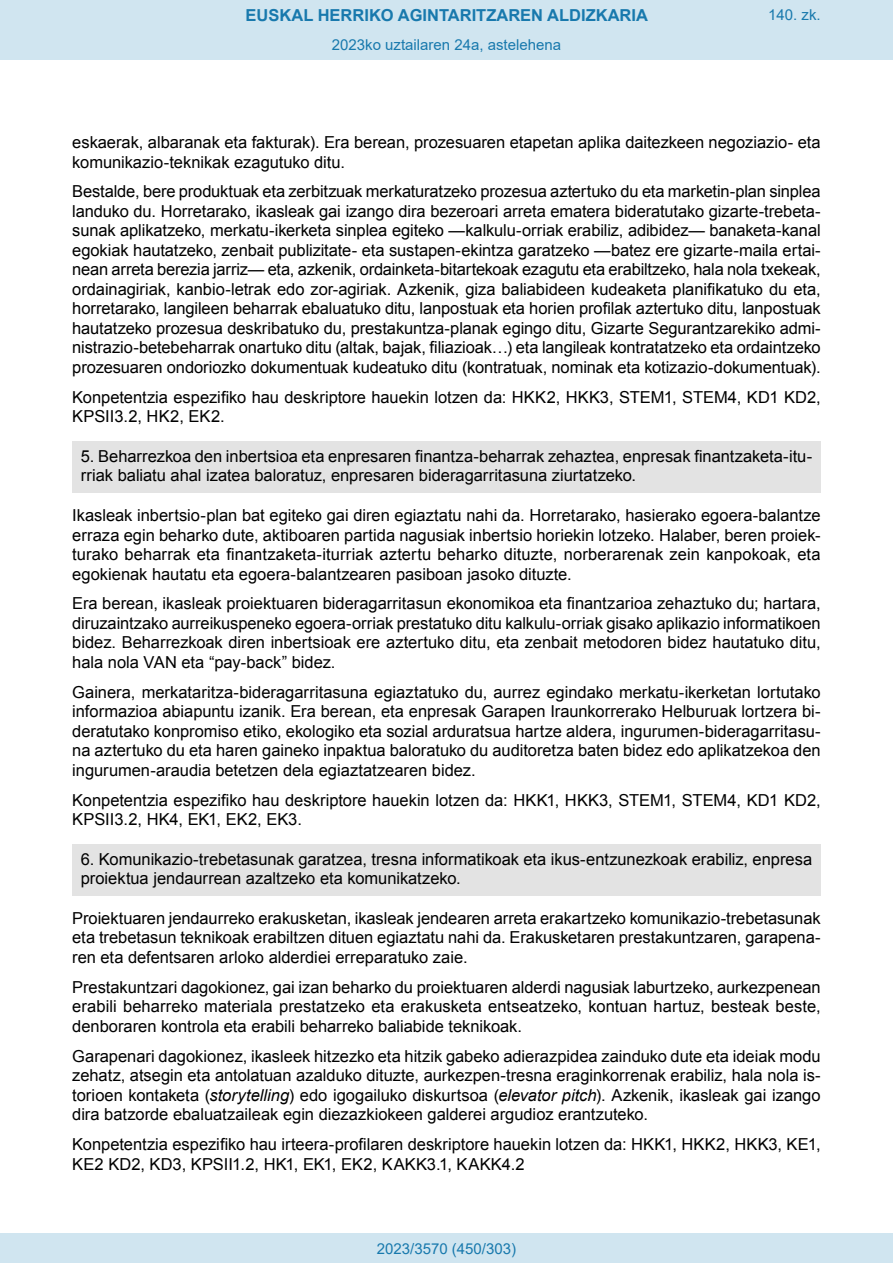
<style>
.page{position:relative;width:893px;height:1263px;background:#fff}
.page>*{position:absolute;margin:0;border:0;box-sizing:border-box;transform-origin:0 0}
.t1{font:16.5px/19.5px "Arial";letter-spacing:-.005em;color:#000;text-align:justify}
.t2{font:700 16.5px "Arial";color:#1879ad}
.Paginacion_Centro{font:15px "Arial";color:#1879ad}
.s1{font-style:italic}
</style>
<div class="page">
<div style="left:72px;top:441px;width:749px;height:52px;background:#e3e3e3"></div>
<div style="left:72px;top:844px;width:749px;height:52px;background:#e3e3e3"></div>
<div style="left:0;top:0;width:893px;height:60px;background:#d0e5f0"></div>
<div style="left:0;top:1233px;width:893px;height:30px;background:#d0e5f0"></div>
<p class="t2" style="left:246px;top:3px;width:404px">EUSKAL HERRIKO AGINTARITZAREN ALDIZKARIA</p>
<p class="Paginacion_Centro" style="left:768px;top:5px;width:54px">140. zk.</p>
<p class="Paginacion_Centro" style="left:332px;top:35px;width:231px">2023ko uztailaren 24a, astelehena</p>
<p class="t1" style="left:72px;top:133px;width:750px">eskaerak, albaranak eta fakturak). Era berean, prozesuaren etapetan aplika daitezkeen negoziazio- eta komunikazio-teknikak ezagutuko ditu.</p>
<p class="t1" style="left:72px;top:182px;width:750px">Bestalde, bere produktuak eta zerbitzuak merkaturatzeko prozesua aztertuko du eta marketin-plan sinplea landuko du. Horretarako, ikasleak gai izango dira bezeroari arreta ematera bideratutako gizarte-trebeta&shy;sunak aplikatzeko, merkatu-ikerketa sinplea egiteko —kalkulu-orriak erabiliz, adibidez— banaketa-kanal egokiak hautatzeko, zenbait publizitate- eta sustapen-ekintza garatzeko —batez ere gizarte-maila ertai&shy;nean arreta berezia jarriz— eta, azkenik, ordainketa-bitartekoak ezagutu eta erabiltzeko, hala nola txekeak, ordainagiriak, kanbio-letrak edo zor-agiriak. Azkenik, giza baliabideen kudeaketa planifikatuko du eta, horretarako, langileen beharrak ebaluatuko ditu, lanpostuak eta horien profilak aztertuko ditu, lanpostuak hautatzeko prozesua deskribatuko du, prestakuntza-planak egingo ditu, Gizarte Segurantzarekiko admi&shy;nistrazio-betebeharrak onartuko ditu (altak, bajak, filiazioak…) eta langileak kontratatzeko eta ordaintzeko prozesuaren ondoriozko dokumentuak kudeatuko ditu (kontratuak, nominak eta kotizazio-dokumentuak).</p>
<p class="t1" style="left:72px;top:387px;width:750px">Konpetentzia espezifiko hau deskriptore hauekin lotzen da: HKK2, HKK3, STEM1, STEM4, KD1 KD2,<br>KPSII3.2, HK2, EK2.</p>
<p class="t1" style="left:81px;top:447px;width:733px">5. Beharrezkoa den inbertsioa eta enpresaren finantza-beharrak zehaztea, enpresak finantzaketa-itu&shy;rriak baliatu ahal izatea baloratuz, enpresaren bideragarritasuna ziurtatzeko.</p>
<p class="t1" style="left:72px;top:506px;width:750px">Ikasleak inbertsio-plan bat egiteko gai diren egiaztatu nahi da. Horretarako, hasierako egoera-balantze erraza egin beharko dute, aktiboaren partida nagusiak inbertsio horiekin lotzeko. Halaber, beren proiek&shy;turako beharrak eta finantzaketa-iturriak aztertu beharko dituzte, norberarenak zein kanpokoak, eta egokienak hautatu eta egoera-balantzearen pasiboan jasoko dituzte.</p>
<p class="t1" style="left:72px;top:594px;width:750px">Era berean, ikasleak proiektuaren bideragarritasun ekonomikoa eta finantzarioa zehaztuko du; hartara, diruzaintzako aurreikuspeneko egoera-orriak prestatuko ditu kalkulu-orriak gisako aplikazio informatikoen bidez. Beharrezkoak diren inbertsioak ere aztertuko ditu, eta zenbait metodoren bidez hautatuko ditu, hala nola VAN eta “pay-back” bidez.</p>
<p class="t1" style="left:72px;top:682px;width:750px">Gainera, merkataritza-bideragarritasuna egiaztatuko du, aurrez egindako merkatu-ikerketan lortutako informazioa abiapuntu izanik. Era berean, eta enpresak Garapen Iraunkorrerako Helburuak lortzera bi&shy;deratutako konpromiso etiko, ekologiko eta sozial arduratsua hartze aldera, ingurumen-bideragarritasu&shy;na aztertuko du eta haren gaineko inpaktua baloratuko du auditoretza baten bidez edo aplikatzekoa den ingurumen-araudia betetzen dela egiaztatzearen bidez.</p>
<p class="t1" style="left:72px;top:790px;width:750px">Konpetentzia espezifiko hau deskriptore hauekin lotzen da: HKK1, HKK3, STEM1, STEM4, KD1 KD2,<br>KPSII3.2, HK4, EK1, EK2, EK3.</p>
<p class="t1" style="left:81px;top:849px;width:733px">6. Komunikazio-trebetasunak garatzea, tresna informatikoak eta ikus-entzunezkoak erabiliz, enpresa proiektua jendaurrean azaltzeko eta komunikatzeko.</p>
<p class="t1" style="left:72px;top:908px;width:750px">Proiektuaren jendaurreko erakusketan, ikasleak jendearen arreta erakartzeko komunikazio-trebetasunak eta trebetasun teknikoak erabiltzen dituen egiaztatu nahi da. Erakusketaren prestakuntzaren, garapena&shy;ren eta defentsaren arloko alderdiei erreparatuko zaie.</p>
<p class="t1" style="left:72px;top:977px;width:750px">Prestakuntzari dagokionez, gai izan beharko du proiektuaren alderdi nagusiak laburtzeko, aurkezpenean erabili beharreko materiala prestatzeko eta erakusketa entseatzeko, kontuan hartuz, besteak beste, denboraren kontrola eta erabili beharreko baliabide teknikoak.</p>
<p class="t1" style="left:72px;top:1046px;width:750px">Garapenari dagokionez, ikasleek hitzezko eta hitzik gabeko adierazpidea zainduko dute eta ideiak modu zehatz, atsegin eta antolatuan azalduko dituzte, aurkezpen-tresna eraginkorrenak erabiliz, hala nola is&shy;torioen kontaketa (<span class="s1">storytelling</span>) edo igogailuko diskurtsoa (<span class="s1">elevator pitch</span>). Azkenik, ikasleak gai izango dira batzorde ebaluatzaileak egin diezazkiokeen galderei argudioz erantzuteko.</p>
<p class="t1" style="left:72px;top:1134px;width:750px">Konpetentzia espezifiko hau irteera-profilaren deskriptore hauekin lotzen da: HKK1, HKK2, HKK3, KE1,<br>KE2 KD2, KD3, KPSII1.2, HK1, EK1, EK2, KAKK3.1, KAKK4.2</p>
<p class="Paginacion_Centro" style="left:377px;top:1238px;width:141px">2023/3570 (450/303)</p>
</div>
